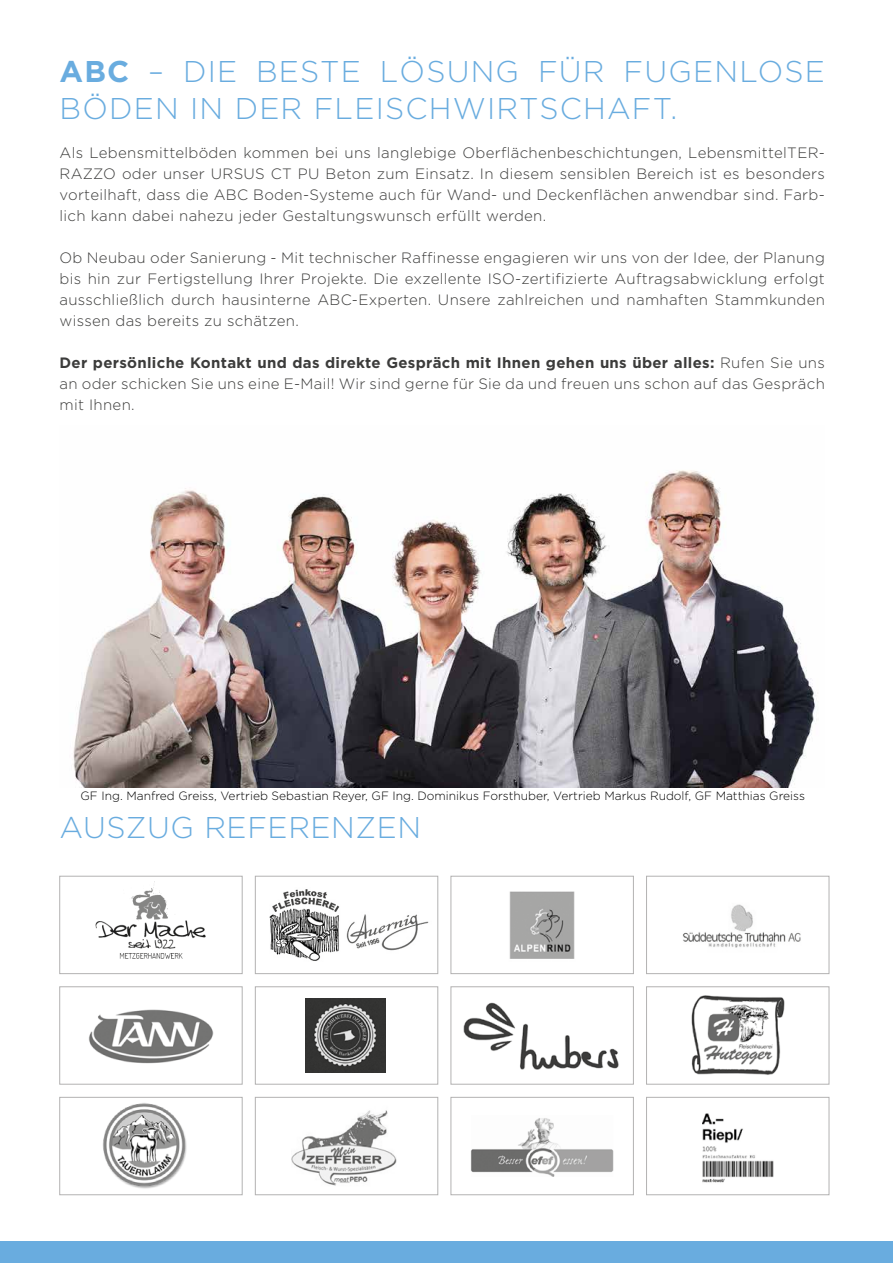
<style>
.page{position:relative;width:893px;height:1263px;background:#fff}
.page>*{position:absolute;margin:0;border:0;box-sizing:border-box;transform-origin:0 0}
.t1{font:300 30px/37.5px "Gotham";letter-spacing:.04em;color:#69acdf}
.t2{font:300 30px "Gotham";letter-spacing:.02em;color:#69acdf}
.t3{font:300 15px/21px "Gotham";letter-spacing:.02em;color:#3c3c3b;text-align:justify}
.t4{font:300 12px "Gotham";color:#000}
.s1{font-weight:700}
</style>
<div class="page">
<img style="left:471px;top:1118px;width:143px;height:58px">
<div style="left:451px;top:1097px;width:183px;height:98px;border:1px solid #b3b2b2"></div>
<img style="left:702px;top:1113px;width:71px;height:70px">
<div style="left:646px;top:1097px;width:183px;height:98px;border:1px solid #b3b2b2"></div>
<img style="left:95px;top:881px;width:111px;height:78px">
<div style="left:60px;top:876px;width:182px;height:98px;border:1px solid #b3b2b2"></div>
<div style="left:255px;top:986px;width:183px;height:98px;border:1px solid #b3b2b2"></div>
<img style="left:269px;top:889px;width:160px;height:72px">
<div style="left:255px;top:876px;width:183px;height:98px;border:1px solid #b3b2b2"></div>
<img style="left:509px;top:891px;width:66px;height:68px">
<div style="left:451px;top:876px;width:183px;height:98px;border:1px solid #b3b2b2"></div>
<img style="left:691px;top:995px;width:94px;height:80px">
<div style="left:646px;top:986px;width:183px;height:98px;border:1px solid #b3b2b2"></div>
<img style="left:103px;top:1103px;width:84px;height:86px">
<div style="left:60px;top:1097px;width:182px;height:98px;border:1px solid #b3b2b2"></div>
<img style="left:463px;top:1002px;width:156px;height:67px">
<div style="left:451px;top:986px;width:183px;height:98px;border:1px solid #b3b2b2"></div>
<img style="left:683px;top:904px;width:118px;height:44px">
<div style="left:646px;top:876px;width:183px;height:98px;border:1px solid #b3b2b2"></div>
<img style="left:291px;top:1110px;width:105px;height:76px">
<div style="left:255px;top:1097px;width:183px;height:98px;border:1px solid #b3b2b2"></div>
<img style="left:88px;top:1009px;width:126px;height:55px">
<div style="left:60px;top:986px;width:182px;height:98px;border:1px solid #b3b2b2"></div>
<hr style="left:892px;top:0;width:1px;height:765px;background:#ededed">
<div style="left:0;top:1242px;width:893px;height:21px;background:#69acdf"></div>
<img style="left:306px;top:998px;width:79px;height:75px">
<img style="left:73px;top:470px;width:743px;height:318px">
<h1 class="t1" style="left:60px;top:52px;width:767px"><span class="s1">ABC</span> – DIE BESTE LÖSUNG FÜR FUGENLOSE<br>BÖDEN IN DER FLEISCHWIRTSCHAFT.</h1>
<p class="t3" style="left:60px;top:142px;width:767px">Als Lebensmittelböden kommen bei uns langlebige Oberflächenbeschichtungen, LebensmittelTER-RAZZO oder unser URSUS CT PU Beton zum Einsatz. In diesem sensiblen Bereich ist es besonders vorteilhaft, dass die ABC Boden-Systeme auch für Wand- und Deckenflächen anwendbar sind. Farb&shy;lich kann dabei nahezu jeder Gestaltungswunsch erfüllt werden.</p>
<p class="t3" style="left:60px;top:247px;width:767px">Ob Neubau oder Sanierung - Mit technischer Raffinesse engagieren wir uns von der Idee, der Planung bis hin zur Fertigstellung Ihrer Projekte. Die exzellente ISO-zertifizierte Auftragsabwicklung erfolgt ausschließlich durch hausinterne ABC-Experten. Unsere zahlreichen und namhaften Stammkunden wissen das bereits zu schätzen.</p>
<p class="t3" style="left:60px;top:352px;width:767px"><span class="s1">Der persönliche Kontakt und das direkte Gespräch mit Ihnen gehen uns über alles:</span> Rufen Sie uns an oder schicken Sie uns eine E-Mail! Wir sind gerne für Sie da und freuen uns schon auf das Gespräch mit Ihnen.</p>
<p class="t4" style="left:81px;top:789px;width:726px">GF Ing. Manfred Greiss, Vertrieb Sebastian Reyer, GF Ing. Dominikus Forsthuber, Vertrieb Markus Rudolf, GF Matthias Greiss</p>
<h1 class="t2" style="left:60px;top:811px;width:363px">AUSZUG REFERENZEN</h1>
</div>
